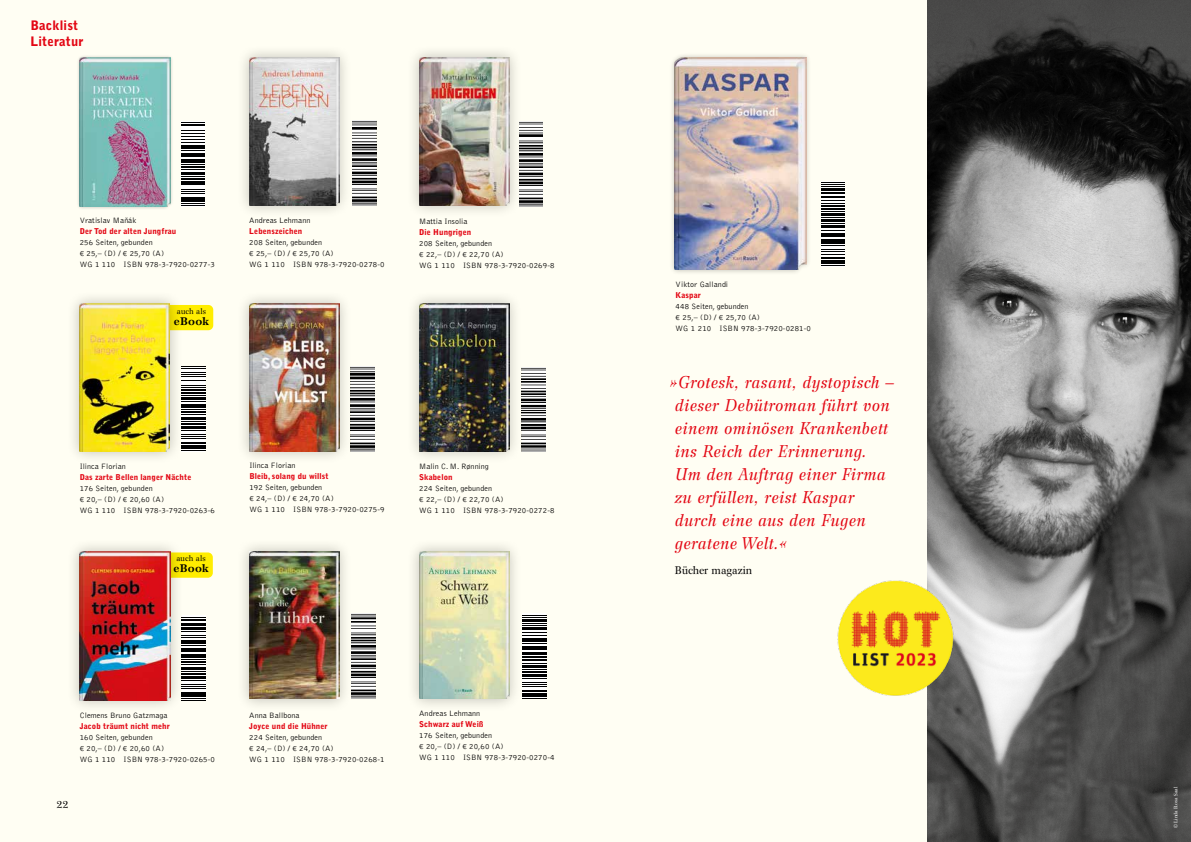
<style>
.page{position:relative;width:1191px;height:842px;background:#fffef3}
.page>*{position:absolute;margin:0;border:0;box-sizing:border-box;transform-origin:0 0}
.t1{font:italic 17px/23px "Wilke LT Std";letter-spacing:.01em;color:#e30613}
.t2{font:900 13px/16px "Bell Gothic Std";letter-spacing:.01em;color:#e30613}
.t3{font:11px "Wilke LT Std";color:#000}
.t4{font:700 11px "Wilke LT Std";letter-spacing:.025em;color:#000}
.t5{font:10px "Wilke LT Std";color:#000}
.t6{font:300 8px/11px "Bell Gothic Std";letter-spacing:.01em;color:#000}
.t7{font:900 8px "Bell Gothic Std";letter-spacing:.01em;color:#e30613}
.t8{font:8px "Wilke LT Std";letter-spacing:.02em;color:#000}
.t9{font:5px "Wilke LT Std";letter-spacing:.005em;color:#fff}
</style>
<div class="page">
<div style="left:406px;top:538px;width:116px;height:174px;background:#000;opacity:.25"></div>
<img style="left:419px;top:551px;width:90px;height:148px">
<div style="left:522px;top:613px;width:24px;height:86px;background:#fff"></div>
<svg style="left:522px;top:696px;width:24px;height:3px"></svg>
<hr style="left:522px;top:693px;width:24px;height:2px;background:#000">
<hr style="left:522px;top:690px;width:24px;height:2px;background:#000">
<svg style="left:522px;top:678px;width:24px;height:9px"></svg>
<hr style="left:522px;top:674px;width:24px;height:3px;background:#000">
<hr style="left:522px;top:671px;width:24px;height:2px;background:#000">
<svg style="left:522px;top:656px;width:24px;height:14px"></svg>
<hr style="left:522px;top:652px;width:24px;height:3px;background:#000">
<svg style="left:522px;top:643px;width:24px;height:7px"></svg>
<hr style="left:522px;top:640px;width:24px;height:2px;background:#000">
<hr style="left:522px;top:638px;width:24px;height:2px;background:#000">
<svg style="left:522px;top:632px;width:24px;height:4px"></svg>
<hr style="left:522px;top:627px;width:24px;height:3px;background:#000">
<svg style="left:522px;top:615px;width:24px;height:11px"></svg>
<div style="left:155px;top:552px;width:58px;height:26px;background:#ffed00;border-radius:5px"></div>
<div style="left:67px;top:538px;width:117px;height:175px;background:#000;opacity:.25"></div>
<img style="left:80px;top:551px;width:91px;height:149px">
<div style="left:182px;top:615px;width:24px;height:86px;background:#fff"></div>
<svg style="left:182px;top:698px;width:24px;height:3px"></svg>
<hr style="left:182px;top:694px;width:24px;height:3px;background:#000">
<hr style="left:182px;top:692px;width:24px;height:2px;background:#000">
<svg style="left:182px;top:680px;width:24px;height:9px"></svg>
<hr style="left:182px;top:676px;width:24px;height:3px;background:#000">
<hr style="left:182px;top:673px;width:24px;height:2px;background:#000">
<svg style="left:182px;top:645px;width:24px;height:27px"></svg>
<hr style="left:182px;top:642px;width:24px;height:2px;background:#000">
<hr style="left:182px;top:640px;width:24px;height:2px;background:#000">
<svg style="left:182px;top:631px;width:24px;height:7px"></svg>
<hr style="left:182px;top:627px;width:24px;height:2px;background:#000">
<hr style="left:182px;top:623px;width:24px;height:3px;background:#000">
<svg style="left:182px;top:617px;width:24px;height:4px"></svg>
<div style="left:406px;top:291px;width:116px;height:174px;background:#000;opacity:.25"></div>
<img style="left:419px;top:304px;width:90px;height:147px">
<img style="left:522px;top:367px;width:23px;height:85px">
<div style="left:406px;top:45px;width:116px;height:174px;background:#000;opacity:.25"></div>
<img style="left:419px;top:58px;width:90px;height:148px">
<img style="left:519px;top:122px;width:24px;height:85px">
<div style="left:155px;top:305px;width:58px;height:25px;background:#ffed00;border-radius:5px"></div>
<div style="left:67px;top:291px;width:116px;height:174px;background:#000;opacity:.25"></div>
<img style="left:80px;top:304px;width:90px;height:148px">
<div style="left:181px;top:366px;width:24px;height:86px;background:#fff"></div>
<svg style="left:181px;top:448px;width:24px;height:3px"></svg>
<hr style="left:181px;top:445px;width:24px;height:2px;background:#000">
<hr style="left:181px;top:442px;width:24px;height:2px;background:#000">
<svg style="left:181px;top:430px;width:24px;height:9px"></svg>
<hr style="left:181px;top:426px;width:24px;height:3px;background:#000">
<hr style="left:181px;top:423px;width:24px;height:2px;background:#000">
<svg style="left:181px;top:421px;width:24px;height:1px"></svg>
<hr style="left:181px;top:417px;width:24px;height:3px;background:#000">
<svg style="left:181px;top:395px;width:24px;height:20px"></svg>
<hr style="left:181px;top:392px;width:24px;height:2px;background:#000">
<hr style="left:181px;top:389px;width:24px;height:2px;background:#000">
<svg style="left:181px;top:366px;width:24px;height:22px"></svg>
<div style="left:236px;top:291px;width:116px;height:173px;background:#000;opacity:.25"></div>
<img style="left:249px;top:304px;width:90px;height:147px">
<img style="left:351px;top:366px;width:23px;height:85px">
<div style="left:236px;top:538px;width:116px;height:174px;background:#000;opacity:.25"></div>
<img style="left:249px;top:551px;width:90px;height:148px">
<img style="left:351px;top:614px;width:24px;height:85px">
<img style="left:927px;top:0;width:264px;height:842px">
<div style="left:236px;top:45px;width:116px;height:174px;background:#000;opacity:.25"></div>
<img style="left:249px;top:58px;width:90px;height:148px">
<img style="left:352px;top:121px;width:24px;height:85px">
<div style="left:669px;top:52px;width:142px;height:223px;background:#000;opacity:.25"></div>
<img style="left:675px;top:58px;width:131px;height:212px">
<div style="left:820px;top:182px;width:24px;height:85px;background:#fff"></div>
<svg style="left:820px;top:263px;width:24px;height:3px"></svg>
<hr style="left:820px;top:260px;width:24px;height:3px;background:#010202">
<hr style="left:820px;top:257px;width:24px;height:2px;background:#010202">
<svg style="left:820px;top:245px;width:24px;height:10px"></svg>
<hr style="left:820px;top:241px;width:24px;height:3px;background:#010202">
<hr style="left:820px;top:239px;width:24px;height:2px;background:#010202">
<svg style="left:820px;top:211px;width:24px;height:26px"></svg>
<hr style="left:820px;top:208px;width:24px;height:2px;background:#010202">
<hr style="left:820px;top:205px;width:24px;height:2px;background:#010202">
<svg style="left:820px;top:196px;width:24px;height:8px"></svg>
<hr style="left:820px;top:192px;width:24px;height:2px;background:#010202">
<hr style="left:820px;top:189px;width:24px;height:2px;background:#010202">
<svg style="left:820px;top:182px;width:24px;height:5px"></svg>
<img style="left:837px;top:571px;width:121px;height:134px">
<div style="left:76px;top:54px;width:98px;height:156px;background:#000;opacity:.25"></div>
<img style="left:80px;top:58px;width:90px;height:148px">
<div style="left:181px;top:121px;width:24px;height:85px;background:#fff"></div>
<svg style="left:181px;top:203px;width:24px;height:3px"></svg>
<hr style="left:181px;top:199px;width:24px;height:3px;background:#010202">
<hr style="left:181px;top:197px;width:24px;height:2px;background:#010202">
<svg style="left:181px;top:184px;width:24px;height:10px"></svg>
<hr style="left:181px;top:181px;width:24px;height:3px;background:#010202">
<hr style="left:181px;top:178px;width:24px;height:2px;background:#010202">
<svg style="left:181px;top:150px;width:24px;height:27px"></svg>
<hr style="left:181px;top:147px;width:24px;height:2px;background:#010202">
<hr style="left:181px;top:145px;width:24px;height:2px;background:#010202">
<svg style="left:181px;top:122px;width:24px;height:21px"></svg>
<h2 class="t2" style="left:30px;top:17px;width:55px">Backlist<br>Literatur</h2>
<p class="t6" style="left:80px;top:215px;width:58px">Vratislav Man ˇák</p>
<p class="t7" style="left:80px;top:227px;width:98px">Der Tod der alten Jungfrau</p>
<p class="t6" style="left:80px;top:237px;width:137px">256 Seiten, gebunden<br>€ 25,– (D) / € 25,70 (A)<br>WG 1 110 ISBN 978-3-7920-0277-3</p>
<p class="t8" style="left:177px;top:306px;width:31px">auch als</p>
<h3 class="t4" style="left:174px;top:314px;width:37px">eBook</h3>
<p class="t6" style="left:249px;top:215px;width:63px">Andreas Lehmann</p>
<p class="t7" style="left:249px;top:226px;width:54px">Lebenszeichen</p>
<p class="t6" style="left:249px;top:237px;width:137px">208 Seiten, gebunden<br>€ 25,– (D) / € 25,70 (A)<br>WG 1 110 ISBN 978-3-7920-0278-0</p>
<p class="t6" style="left:419px;top:216px;width:50px">Mattia Insolia</p>
<p class="t7" style="left:419px;top:228px;width:54px">Die Hungrigen</p>
<p class="t6" style="left:419px;top:238px;width:137px">208 Seiten, gebunden<br>€ 22,– (D) / € 22,70 (A)<br>WG 1 110 ISBN 978-3-7920-0269-8</p>
<p class="t6" style="left:80px;top:461px;width:48px">Ilinca Florian</p>
<p class="t7" style="left:80px;top:473px;width:113px">Das zarte Bellen langer Nächte</p>
<p class="t6" style="left:80px;top:483px;width:137px">176 Seiten, gebunden<br>€ 20,– (D) / € 20,60 (A)<br>WG 1 110 ISBN 978-3-7920-0263-6</p>
<p class="t8" style="left:176px;top:554px;width:31px">auch als</p>
<h3 class="t4" style="left:173px;top:562px;width:37px">eBook</h3>
<p class="t6" style="left:249px;top:460px;width:48px">Ilinca Florian</p>
<p class="t7" style="left:249px;top:472px;width:81px">Bleib, solang du willst</p>
<p class="t6" style="left:249px;top:482px;width:137px">192 Seiten, gebunden<br>€ 24,– (D) / € 24,70 (A)<br>WG 1 110 ISBN 978-3-7920-0275-9</p>
<p class="t6" style="left:419px;top:461px;width:71px">Malin C. M. Rønning</p>
<p class="t7" style="left:419px;top:472px;width:35px">Skabelon</p>
<p class="t6" style="left:419px;top:483px;width:137px">224 Seiten, gebunden<br>€ 22,– (D) / € 22,70 (A)<br>WG 1 110 ISBN 978-3-7920-0272-8</p>
<p class="t6" style="left:80px;top:710px;width:89px">Clemens Bruno Gatzmaga</p>
<p class="t7" style="left:80px;top:721px;width:92px">Jacob träumt nicht mehr</p>
<p class="t6" style="left:80px;top:732px;width:137px">160 Seiten, gebunden<br>€ 20,– (D) / € 20,60 (A)<br>WG 1 110 ISBN 978-3-7920-0265-0</p>
<p class="t5" style="left:56px;top:798px;width:14px">22</p>
<p class="t6" style="left:249px;top:710px;width:52px">Anna Ballbona</p>
<p class="t7" style="left:249px;top:721px;width:80px">Joyce und die Hühner</p>
<p class="t6" style="left:249px;top:732px;width:137px">224 Seiten, gebunden<br>€ 24,– (D) / € 24,70 (A)<br>WG 1 110 ISBN 978-3-7920-0268-1</p>
<p class="t6" style="left:419px;top:708px;width:63px">Andreas Lehmann</p>
<p class="t7" style="left:419px;top:720px;width:66px">Schwarz auf Weiß</p>
<p class="t6" style="left:419px;top:730px;width:137px">176 Seiten, gebunden<br>€ 20,– (D) / € 20,60 (A)<br>WG 1 110 ISBN 978-3-7920-0270-4</p>
<p class="t6" style="left:675px;top:279px;width:54px">Viktor Gallandi</p>
<p class="t7" style="left:675px;top:290px;width:27px">Kaspar</p>
<p class="t6" style="left:675px;top:301px;width:137px">448 Seiten, gebunden<br>€ 25,– (D) / € 25,70 (A)<br>WG 1 210 ISBN 978-3-7920-0281-0</p>
<h1 class="t1" style="left:670px;top:370px;width:226px">»Grotesk, rasant, dystopisch – dieser Debütroman führt von einem ominösen Krankenbett ins Reich der Erinnerung.<br>Um den Auftrag einer Firma zu erfüllen, reist Kaspar durch eine aus den Fugen geratene Welt.«</h1>
<h3 class="t3" style="left:675px;top:563px;width:79px">Bücher magazin</h3>
<p class="t9" style="left:1173px;top:828px;width:43px;rotate:-90deg">© Linda Rosa Saal</p>
</div>
